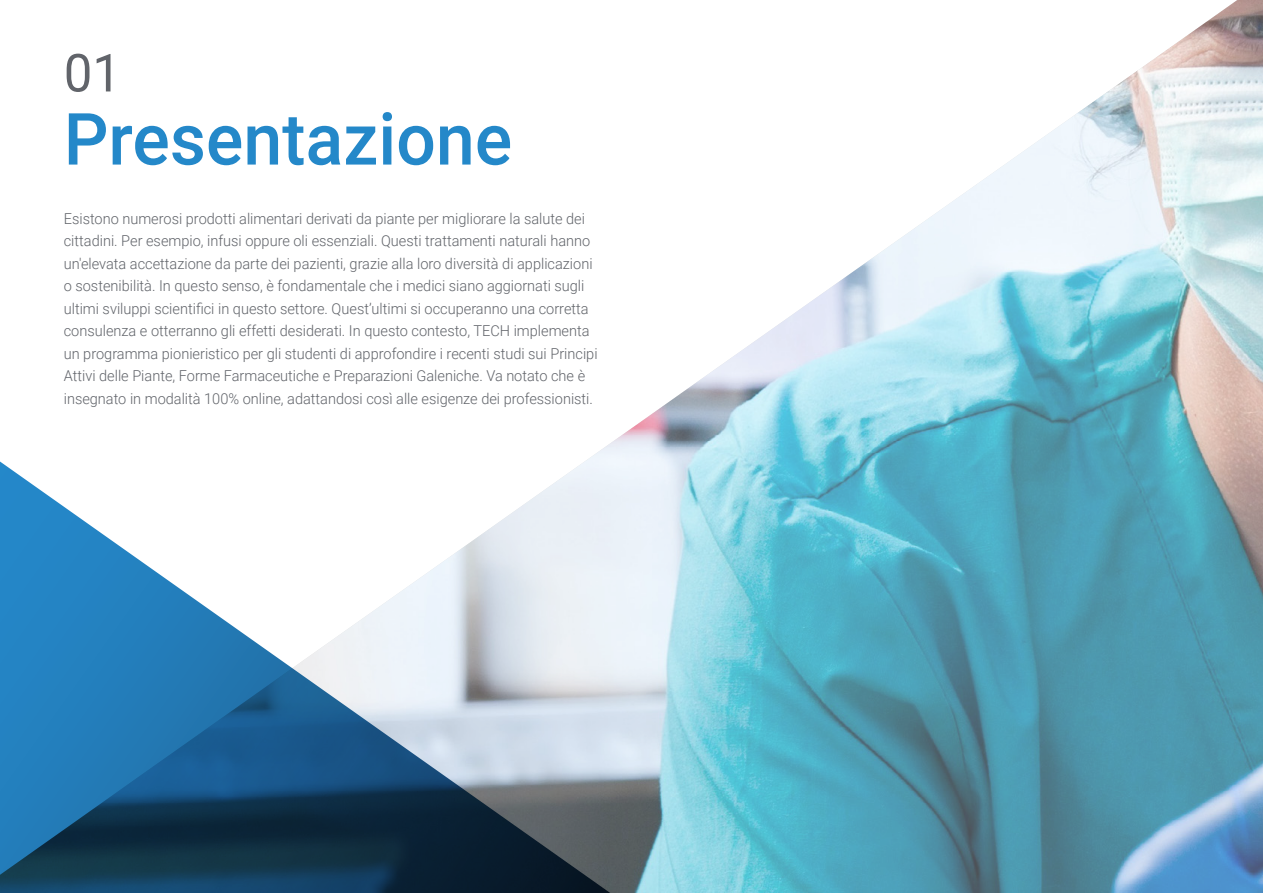
<style>
.page{position:relative;width:1263px;height:893px;background:#fff}
.page>*{position:absolute;margin:0;border:0;box-sizing:border-box;transform-origin:0 0}
.t1{font:500 72px "Roboto";color:#2488c9}
.t2{font:52.5px "Roboto";color:#61646a}
.t3{font:300 15px/22.5px "Roboto";color:#61646a}
</style>
<div class="page">
<img style="left:607px;top:0;width:656px;height:893px">
<svg style="left:0;top:446px;width:640px;height:447px"></svg>
<h2 class="t2" style="left:64px;top:36px;width:59px">01</h2>
<h1 class="t1" style="left:64px;top:89px;width:450px">Presentazione</h1>
<p class="t3" style="left:64px;top:207px;width:535px">Esistono numerosi prodotti alimentari derivati da piante per migliorare la salute dei cittadini. Per esempio, infusi oppure oli essenziali. Questi trattamenti naturali hanno un'elevata accettazione da parte dei pazienti, grazie alla loro diversità di applicazioni o sostenibilità. In questo senso, è fondamentale che i medici siano aggiornati sugli ultimi sviluppi scientifici in questo settore. Quest’ultimi si occuperanno una corretta consulenza e otterranno gli effetti desiderati. In questo contesto, TECH implementa un programma pionieristico per gli studenti di approfondire i recenti studi sui Principi Attivi delle Piante, Forme Farmaceutiche e Preparazioni Galeniche. Va notato che è insegnato in modalità 100% online, adattandosi così alle esigenze dei professionisti.</p>
</div>
